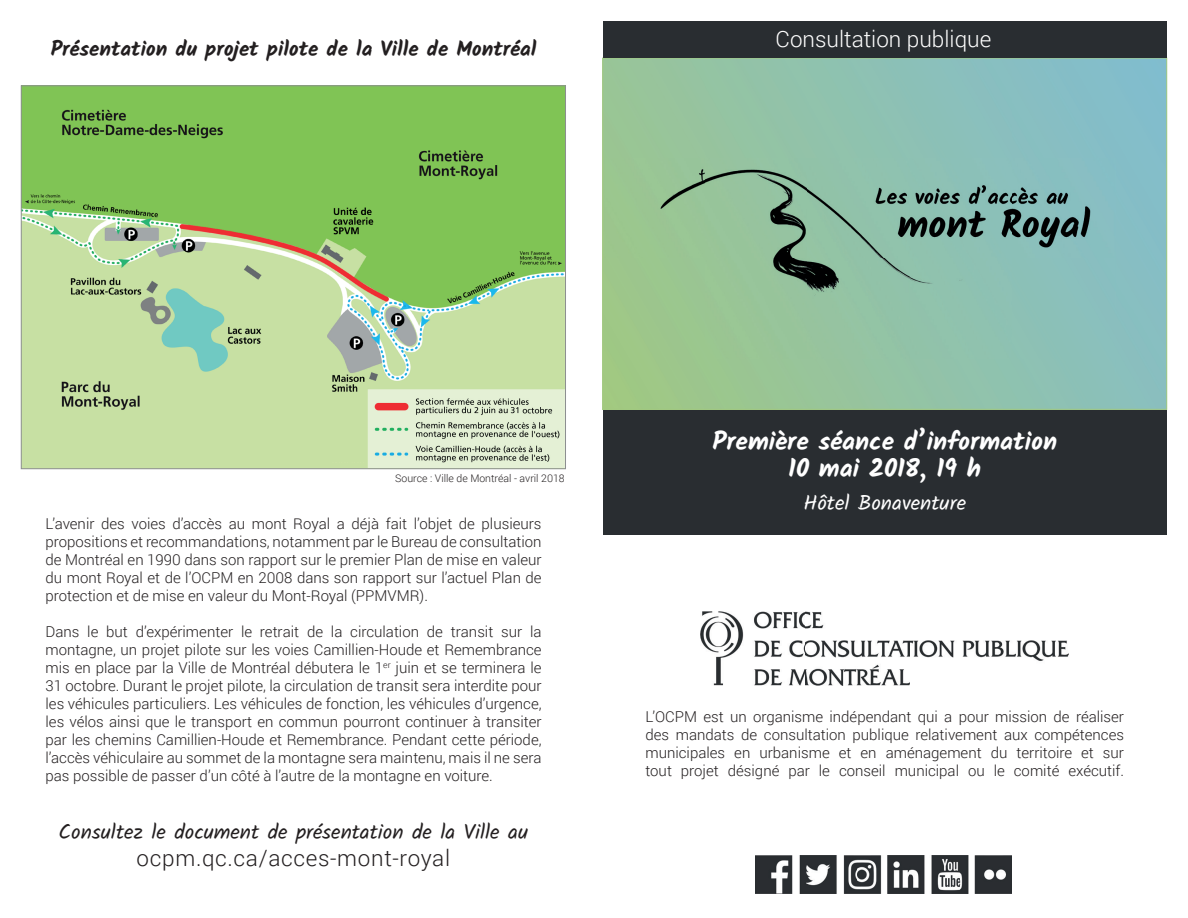
<style>
.page{position:relative;width:1188px;height:918px;background:#fff}
.page>*{position:absolute;margin:0;border:0;box-sizing:border-box;transform-origin:0 0}
.t1{font:700 25.5px/27px "Kalam";color:#fff;text-align:center}
.t2{font:300 22.5px "Roboto";letter-spacing:.03em;color:#231f20}
.t3{font:300 22.5px "Roboto";color:#fff}
.t4{font:700 21px "Kalam";color:#231f20}
.t5{font:21px "Kalam";color:#231f20}
.t6{font:21px "Kalam";color:#fff}
.t7{font:300 15px/18px "Roboto";color:#231f20;text-align:justify}
.t8{font:300 10.5px "Roboto";color:#231f20}
</style>
<div class="page">
<img style="left:604px;top:60px;width:561px;height:348px">
<img style="left:701px;top:611px;width:368px;height:74px">
<div style="left:603px;top:410px;width:564px;height:124px;background:#292d31"></div>
<div style="left:603px;top:21px;width:564px;height:37px;background:#292d31"></div>
<img style="left:23px;top:87px;width:541px;height:376px">
<img style="left:367px;top:387px;width:197px;height:80px">
<img style="left:755px;top:856px;width:257px;height:37px">
<h3 class="t4" style="left:51px;top:37px;width:487px">Présentation du projet pilote de la Ville de Montréal</h3>
<h2 class="t3" style="left:776px;top:24px;width:217px">Consultation publique</h2>
<p class="t8" style="left:395px;top:471px;width:171px">Source : Ville de Montréal - avril 2018</p>
<p class="t7" style="left:46px;top:514px;width:498px">L’avenir des voies d’accès au mont Royal a déjà fait l’objet de plusieurs propositions et recommandations, notamment par le Bureau de consultation de Montréal en 1990 dans son rapport sur le premier Plan de mise en valeur du mont Royal et de l’OCPM en 2008 dans son rapport sur l’actuel Plan de protection et de mise en valeur du Mont-Royal (PPMVMR).</p>
<p class="t7" style="left:46px;top:622px;width:498px">Dans le but d’expérimenter le retrait de la circulation de transit sur la montagne, un projet pilote sur les voies Camillien-Houde et Remembrance mis en place par la Ville de Montréal débutera le 1<sup>er</sup> juin et se terminera le 31 octobre. Durant le projet pilote, la circulation de transit sera interdite pour les véhicules particuliers. Les véhicules de fonction, les véhicules d’urgence, les vélos ainsi que le transport en commun pourront continuer à transiter par les chemins Camillien-Houde et Remembrance. Pendant cette période, l’accès véhiculaire au sommet de la montagne sera maintenu, mais il ne sera pas possible de passer d’un côté à l’autre de la montagne en voiture.</p>
<h3 class="t5" style="left:59px;top:818px;width:471px">Consultez le document de présentation de la Ville au</h3>
<h2 class="t2" style="left:137px;top:843px;width:315px">ocpm.qc.ca/acces-mont-royal</h2>
<h1 class="t1" style="left:712px;top:428px;width:346px">Première séance d’information<br>10 mai 2018, 19 h</h1>
<h3 class="t6" style="left:803px;top:488px;width:164px">Hôtel Bonaventure</h3>
<p class="t7" style="left:645px;top:707px;width:480px">L’OCPM est un organisme indépendant qui a pour mission de réaliser des mandats de consultation publique relativement aux compétences municipales en urbanisme et en aménagement du territoire et sur tout projet désigné par le conseil municipal ou le comité exécutif.</p>
</div>
